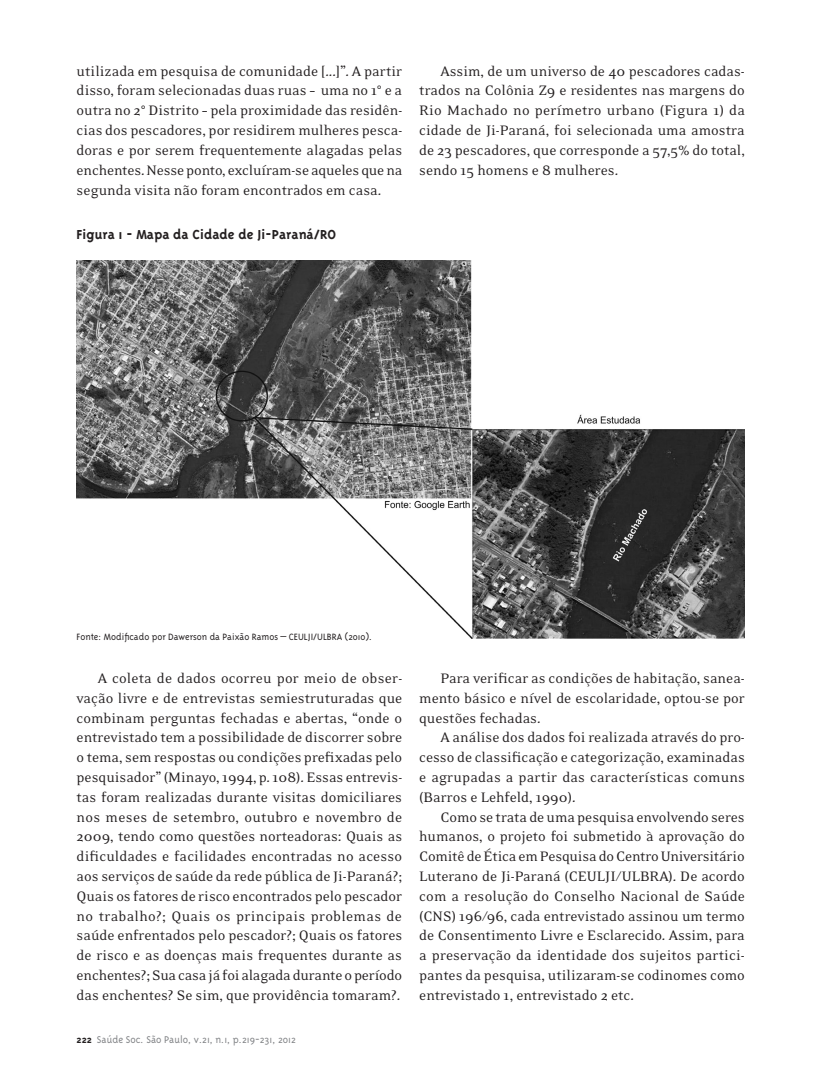
<style>
.page{position:relative;width:830px;height:1085px;background:#fff}
.page>*{position:absolute;margin:0;border:0;box-sizing:border-box;transform-origin:0 0}
.texto{font:15.75px/19.8px "Eidetic Neo";color:#231f20;text-align:justify}
.tabela_titulo{font:700 15px "Triplex";color:#231f20}
.texto-2{font:300 11.25px "Triplex";color:#808285}
.tabela_fonte{font:300 10.5px "Triplex";color:#231f20}
.s1{font-weight:700;color:#231f20}
</style>
<div class="page">
<img style="left:77px;top:261px;width:667px;height:377px">
<p class="texto" style="left:77px;top:61px;width:327px">utilizada em pesquisa de comunidade [...]”. A partir disso, foram selecionadas duas ruas – uma no 1° e a outra no 2° Distrito – pela proximidade das residên&shy;cias dos pescadores, por residirem mulheres pesca&shy;doras e por serem frequentemente alagadas pelas enchentes. Nesse ponto, excluíram-se aqueles que na segunda visita não foram encontrados em casa.</p>
<p class="texto" style="left:419px;top:61px;width:327px;text-indent:21px">Assim, de um universo de 40 pescadores cadas&shy;trados na Colônia Z9 e residentes nas margens do Rio Machado no perímetro urbano (Figura 1) da cidade de Ji-Paraná, foi selecionada uma amostra de 23 pescadores, que corresponde a 57,5% do total, sendo 15 homens e 8 mulheres.</p>
<p class="tabela_titulo" style="left:77px;top:226px;width:261px">Figura 1 - Mapa da Cidade de Ji-Paraná/RO</p>
<p class="tabela_fonte" style="left:77px;top:631px;width:297px">Fonte: Modificado por Dawerson da Paixão Ramos – CEULJI/ULBRA (2010).</p>
<p class="texto" style="left:77px;top:668px;width:327px;text-indent:21px">A coleta de dados ocorreu por meio de obser&shy;vação livre e de entrevistas semiestruturadas que combinam perguntas fechadas e abertas, “onde o entrevistado tem a possibilidade de discorrer sobre o tema, sem respostas ou condições prefixadas pelo pesquisador” (Minayo, 1994, p. 108). Essas entrevis&shy;tas foram realizadas durante visitas domiciliares nos meses de setembro, outubro e novembro de 2009, tendo como questões norteadoras: Quais as dificuldades e facilidades encontradas no acesso aos serviços de saúde da rede pública de Ji-Paraná?; Quais os fatores de risco encontrados pelo pescador no trabalho?; Quais os principais problemas de saúde enfrentados pelo pescador?; Quais os fatores de risco e as doenças mais frequentes durante as enchentes?; Sua casa já foi alagada durante o período das enchentes? Se sim, que providência tomaram?.</p>
<p class="texto" style="left:419px;top:668px;width:327px;text-indent:21px">Para verificar as condições de habitação, sanea&shy;mento básico e nível de escolaridade, optou-se por questões fechadas.</p>
<p class="texto" style="left:419px;top:728px;width:327px;text-indent:21px">A análise dos dados foi realizada através do pro&shy;cesso de classificação e categorização, examinadas e agrupadas a partir das características comuns (Barros e Lehfeld, 1990).</p>
<p class="texto" style="left:419px;top:807px;width:327px;text-indent:21px">Como se trata de uma pesquisa envolvendo seres humanos, o projeto foi submetido à aprovação do Comitê de Ética em Pesquisa do Centro Universitário Luterano de Ji-Paraná (CEULJI/ULBRA). De acordo com a resolução do Conselho Nacional de Saúde (CNS) 196/96, cada entrevistado assinou um termo de Consentimento Livre e Esclarecido. Assim, para a preservação da identidade dos sujeitos partici&shy;pantes da pesquisa, utilizaram-se codinomes como entrevistado 1, entrevistado 2 etc.</p>
<p class="texto-2" style="left:77px;top:1032px;width:221px"><span class="s1">222</span> Saúde Soc. São Paulo, v.21, n.1, p.219-231, 2012</p>
</div>
